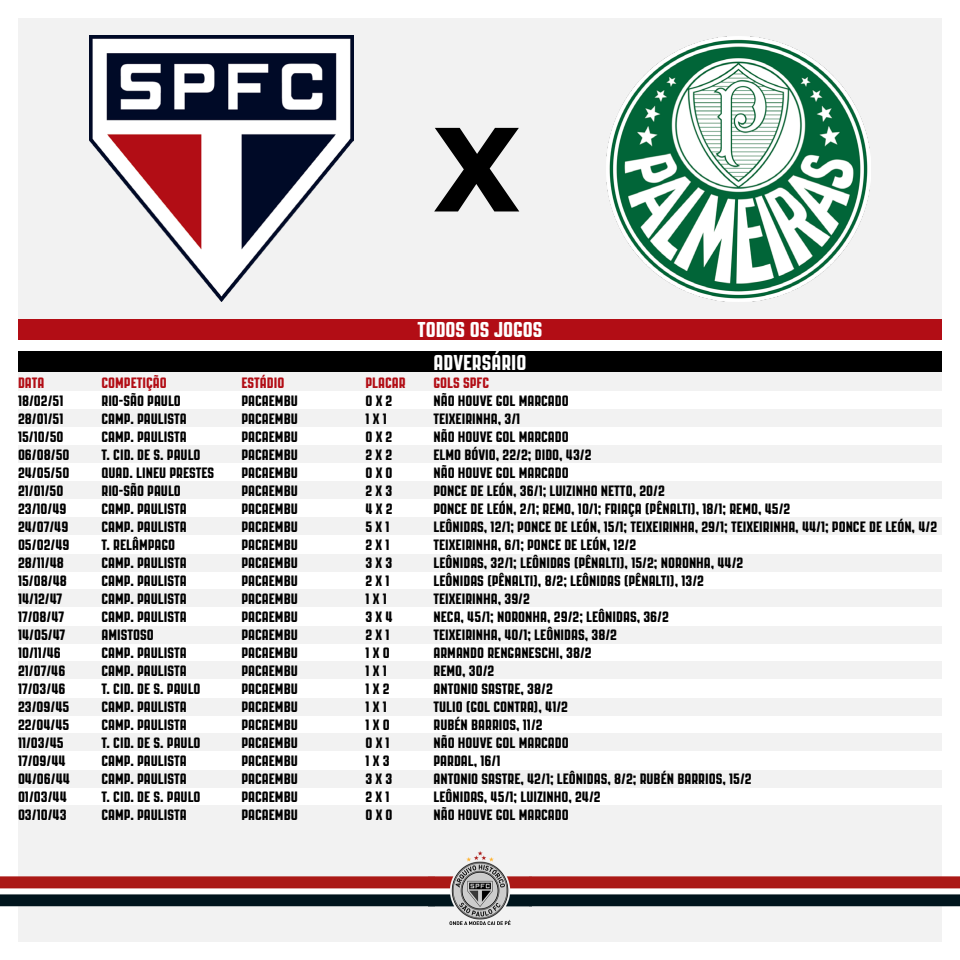
<style>
.page{position:relative;width:960px;height:960px;background:#fff}
.page>*{position:absolute;margin:0;border:0;box-sizing:border-box;transform-origin:0 0}
.t1{font:700 115px "Verdana";color:#000}
.t2{font:21.5px "PAG Revolucion";color:#fff}
.t3{font:15px "PAG Revolucion";color:#000}
.t4{font:15px "PAG Revolucion";color:#b20d15}
</style>
<div class="page">
<div style="left:18px;top:372px;width:924px;height:20px;background:#f2f2f2"></div>
<div style="left:18px;top:391px;width:924px;height:18px;background:#fff"></div>
<div style="left:18px;top:445px;width:924px;height:18px;background:#f2f2f2"></div>
<div style="left:18px;top:589px;width:924px;height:18px;background:#f2f2f2"></div>
<div style="left:18px;top:733px;width:924px;height:18px;background:#f2f2f2"></div>
<div style="left:18px;top:517px;width:924px;height:18px;background:#f2f2f2"></div>
<div style="left:18px;top:661px;width:924px;height:18px;background:#f2f2f2"></div>
<div style="left:18px;top:805px;width:924px;height:18px;background:#f2f2f2"></div>
<div style="left:18px;top:823px;width:924px;height:119px;background:#f2f2f2"></div>
<div style="left:18px;top:409px;width:924px;height:18px;background:#f2f2f2"></div>
<div style="left:18px;top:554px;width:924px;height:18px;background:#f2f2f2"></div>
<div style="left:18px;top:698px;width:924px;height:18px;background:#f2f2f2"></div>
<div style="left:18px;top:481px;width:924px;height:18px;background:#f2f2f2"></div>
<div style="left:18px;top:626px;width:924px;height:18px;background:#f2f2f2"></div>
<div style="left:18px;top:770px;width:924px;height:18px;background:#f2f2f2"></div>
<div style="left:18px;top:18px;width:924px;height:322px;background:#f2f2f2"></div>
<img style="left:89px;top:36px;width:264px;height:266px">
<img style="left:0;top:852px;width:960px;height:72px">
<div style="left:18px;top:351px;width:924px;height:21px;background:#000"></div>
<div style="left:18px;top:320px;width:924px;height:20px;background:#b20d15"></div>
<img style="left:607px;top:36px;width:264px;height:266px">
<h1 class="t1" style="left:433px;top:88px;width:89px">X</h1>
<h2 class="t2" style="left:418px;top:318px;width:126px">TODOS OS JOGOS</h2>
<h2 class="t2" style="left:434px;top:351px;width:94px">ADVERSÁRIO</h2>
<p class="t4" style="left:18px;top:374px;width:28px">DATA</p>
<p class="t4" style="left:102px;top:374px;width:67px">COMPETIÇÃO</p>
<p class="t4" style="left:242px;top:374px;width:44px">ESTÁDIO</p>
<p class="t4" style="left:366px;top:374px;width:42px">PLACAR</p>
<p class="t4" style="left:434px;top:374px;width:57px">GOLS SPFC</p>
<p class="t3" style="left:18px;top:392px;width:47px">18/02/51</p>
<p class="t3" style="left:102px;top:392px;width:81px">RIO-SÃO PAULO</p>
<p class="t3" style="left:242px;top:392px;width:58px">PACAEMBU</p>
<p class="t3" style="left:366px;top:392px;width:28px">0 X 2</p>
<p class="t3" style="left:434px;top:392px;width:137px">NÃO HOUVE GOL MARCADO</p>
<p class="t3" style="left:18px;top:410px;width:47px">28/01/51</p>
<p class="t3" style="left:102px;top:410px;width:87px">CAMP. PAULISTA</p>
<p class="t3" style="left:242px;top:410px;width:58px">PACAEMBU</p>
<p class="t3" style="left:366px;top:410px;width:23px">1 X 1</p>
<p class="t3" style="left:434px;top:410px;width:88px">TEIXEIRINHA, 3/1</p>
<p class="t3" style="left:18px;top:428px;width:47px">15/10/50</p>
<p class="t3" style="left:102px;top:428px;width:87px">CAMP. PAULISTA</p>
<p class="t3" style="left:242px;top:428px;width:58px">PACAEMBU</p>
<p class="t3" style="left:366px;top:428px;width:28px">0 X 2</p>
<p class="t3" style="left:434px;top:428px;width:137px">NÃO HOUVE GOL MARCADO</p>
<p class="t3" style="left:18px;top:446px;width:53px">06/08/50</p>
<p class="t3" style="left:102px;top:446px;width:101px">T. CID. DE S. PAULO</p>
<p class="t3" style="left:242px;top:446px;width:58px">PACAEMBU</p>
<p class="t3" style="left:366px;top:446px;width:28px">2 X 2</p>
<p class="t3" style="left:434px;top:446px;width:160px">ELMO BÓVIO, 22/2; DIDO, 43/2</p>
<p class="t3" style="left:18px;top:464px;width:53px">24/05/50</p>
<p class="t3" style="left:102px;top:464px;width:114px">QUAD. LINEU PRESTES</p>
<p class="t3" style="left:242px;top:464px;width:58px">PACAEMBU</p>
<p class="t3" style="left:366px;top:464px;width:29px">0 X 0</p>
<p class="t3" style="left:434px;top:464px;width:137px">NÃO HOUVE GOL MARCADO</p>
<p class="t3" style="left:18px;top:482px;width:47px">21/01/50</p>
<p class="t3" style="left:102px;top:482px;width:81px">RIO-SÃO PAULO</p>
<p class="t3" style="left:242px;top:482px;width:58px">PACAEMBU</p>
<p class="t3" style="left:366px;top:482px;width:28px">2 X 3</p>
<p class="t3" style="left:434px;top:482px;width:233px">PONCE DE LEÓN, 36/1; LUIZINHO NETTO, 20/2</p>
<p class="t3" style="left:18px;top:500px;width:50px">23/10/49</p>
<p class="t3" style="left:102px;top:500px;width:87px">CAMP. PAULISTA</p>
<p class="t3" style="left:242px;top:500px;width:58px">PACAEMBU</p>
<p class="t3" style="left:366px;top:500px;width:29px">4 X 2</p>
<p class="t3" style="left:434px;top:500px;width:358px">PONCE DE LEÓN, 2/1; REMO, 10/1; FRIAÇA (PÊNALTI), 18/1; REMO, 45/2</p>
<p class="t3" style="left:18px;top:518px;width:52px">24/07/49</p>
<p class="t3" style="left:102px;top:518px;width:87px">CAMP. PAULISTA</p>
<p class="t3" style="left:242px;top:518px;width:58px">PACAEMBU</p>
<p class="t3" style="left:366px;top:518px;width:26px">5 X 1</p>
<p class="t3" style="left:434px;top:518px;width:505px">LEÔNIDAS, 12/1; PONCE DE LEÓN, 15/1; TEIXEIRINHA, 29/1; TEIXEIRINHA, 44/1; PONCE DE LEÓN, 4/2</p>
<p class="t3" style="left:18px;top:536px;width:53px">05/02/49</p>
<p class="t3" style="left:102px;top:536px;width:75px">T. RELÂMPAGO</p>
<p class="t3" style="left:242px;top:536px;width:58px">PACAEMBU</p>
<p class="t3" style="left:366px;top:536px;width:26px">2 X 1</p>
<p class="t3" style="left:434px;top:536px;width:204px">TEIXEIRINHA, 6/1; PONCE DE LEÓN, 12/2</p>
<p class="t3" style="left:18px;top:554px;width:47px">28/11/48</p>
<p class="t3" style="left:102px;top:554px;width:87px">CAMP. PAULISTA</p>
<p class="t3" style="left:242px;top:554px;width:58px">PACAEMBU</p>
<p class="t3" style="left:366px;top:554px;width:28px">3 X 3</p>
<p class="t3" style="left:434px;top:554px;width:311px">LEÔNIDAS, 32/1; LEÔNIDAS (PÊNALTI), 15/2; NORONHA, 44/2</p>
<p class="t3" style="left:18px;top:572px;width:50px">15/08/48</p>
<p class="t3" style="left:102px;top:572px;width:87px">CAMP. PAULISTA</p>
<p class="t3" style="left:242px;top:572px;width:58px">PACAEMBU</p>
<p class="t3" style="left:366px;top:572px;width:26px">2 X 1</p>
<p class="t3" style="left:434px;top:572px;width:272px">LEÔNIDAS (PÊNALTI), 8/2; LEÔNIDAS (PÊNALTI), 13/2</p>
<p class="t3" style="left:18px;top:590px;width:46px">14/12/47</p>
<p class="t3" style="left:102px;top:590px;width:87px">CAMP. PAULISTA</p>
<p class="t3" style="left:242px;top:590px;width:58px">PACAEMBU</p>
<p class="t3" style="left:366px;top:590px;width:23px">1 X 1</p>
<p class="t3" style="left:434px;top:590px;width:98px">TEIXEIRINHA, 39/2</p>
<p class="t3" style="left:18px;top:608px;width:48px">17/08/47</p>
<p class="t3" style="left:102px;top:608px;width:87px">CAMP. PAULISTA</p>
<p class="t3" style="left:242px;top:608px;width:58px">PACAEMBU</p>
<p class="t3" style="left:366px;top:608px;width:29px">3 X 4</p>
<p class="t3" style="left:434px;top:608px;width:237px">NECA, 45/1; NORONHA, 29/2; LEÔNIDAS, 36/2</p>
<p class="t3" style="left:18px;top:626px;width:49px">14/05/47</p>
<p class="t3" style="left:102px;top:626px;width:54px">AMISTOSO</p>
<p class="t3" style="left:242px;top:626px;width:58px">PACAEMBU</p>
<p class="t3" style="left:366px;top:626px;width:26px">2 X 1</p>
<p class="t3" style="left:434px;top:626px;width:185px">TEIXEIRINHA, 40/1; LEÔNIDAS, 38/2</p>
<p class="t3" style="left:18px;top:644px;width:44px">10/11/46</p>
<p class="t3" style="left:102px;top:644px;width:87px">CAMP. PAULISTA</p>
<p class="t3" style="left:242px;top:644px;width:58px">PACAEMBU</p>
<p class="t3" style="left:366px;top:644px;width:26px">1 X 0</p>
<p class="t3" style="left:434px;top:644px;width:160px">ARMANDO RENGANESCHI, 38/2</p>
<p class="t3" style="left:18px;top:662px;width:49px">21/07/46</p>
<p class="t3" style="left:102px;top:662px;width:87px">CAMP. PAULISTA</p>
<p class="t3" style="left:242px;top:662px;width:58px">PACAEMBU</p>
<p class="t3" style="left:366px;top:662px;width:23px">1 X 1</p>
<p class="t3" style="left:434px;top:662px;width:62px">REMO, 30/2</p>
<p class="t3" style="left:18px;top:680px;width:49px">17/03/46</p>
<p class="t3" style="left:102px;top:680px;width:101px">T. CID. DE S. PAULO</p>
<p class="t3" style="left:242px;top:680px;width:58px">PACAEMBU</p>
<p class="t3" style="left:366px;top:680px;width:26px">1 X 2</p>
<p class="t3" style="left:434px;top:680px;width:121px">ANTONIO SASTRE, 38/2</p>
<p class="t3" style="left:18px;top:698px;width:53px">23/09/45</p>
<p class="t3" style="left:102px;top:698px;width:87px">CAMP. PAULISTA</p>
<p class="t3" style="left:242px;top:698px;width:58px">PACAEMBU</p>
<p class="t3" style="left:366px;top:698px;width:23px">1 X 1</p>
<p class="t3" style="left:434px;top:698px;width:136px">TULIO (GOL CONTRA), 41/2</p>
<p class="t3" style="left:18px;top:716px;width:53px">22/04/45</p>
<p class="t3" style="left:102px;top:716px;width:87px">CAMP. PAULISTA</p>
<p class="t3" style="left:242px;top:716px;width:58px">PACAEMBU</p>
<p class="t3" style="left:366px;top:716px;width:26px">1 X 0</p>
<p class="t3" style="left:434px;top:716px;width:111px">RUBÉN BARRIOS, 11/2</p>
<p class="t3" style="left:18px;top:734px;width:47px">11/03/45</p>
<p class="t3" style="left:102px;top:734px;width:101px">T. CID. DE S. PAULO</p>
<p class="t3" style="left:242px;top:734px;width:58px">PACAEMBU</p>
<p class="t3" style="left:366px;top:734px;width:26px">0 X 1</p>
<p class="t3" style="left:434px;top:734px;width:137px">NÃO HOUVE GOL MARCADO</p>
<p class="t3" style="left:18px;top:752px;width:49px">17/09/44</p>
<p class="t3" style="left:102px;top:752px;width:87px">CAMP. PAULISTA</p>
<p class="t3" style="left:242px;top:752px;width:58px">PACAEMBU</p>
<p class="t3" style="left:366px;top:752px;width:26px">1 X 3</p>
<p class="t3" style="left:434px;top:752px;width:68px">PARDAL, 16/1</p>
<p class="t3" style="left:18px;top:770px;width:53px">04/06/44</p>
<p class="t3" style="left:102px;top:770px;width:87px">CAMP. PAULISTA</p>
<p class="t3" style="left:242px;top:770px;width:58px">PACAEMBU</p>
<p class="t3" style="left:366px;top:770px;width:28px">3 X 3</p>
<p class="t3" style="left:434px;top:770px;width:320px">ANTONIO SASTRE, 42/1; LEÔNIDAS, 8/2; RUBÉN BARRIOS, 15/2</p>
<p class="t3" style="left:18px;top:788px;width:50px">01/03/44</p>
<p class="t3" style="left:102px;top:788px;width:101px">T. CID. DE S. PAULO</p>
<p class="t3" style="left:242px;top:788px;width:58px">PACAEMBU</p>
<p class="t3" style="left:366px;top:788px;width:26px">2 X 1</p>
<p class="t3" style="left:434px;top:788px;width:169px">LEÔNIDAS, 45/1; LUIZINHO, 24/2</p>
<p class="t3" style="left:18px;top:806px;width:50px">03/10/43</p>
<p class="t3" style="left:102px;top:806px;width:87px">CAMP. PAULISTA</p>
<p class="t3" style="left:242px;top:806px;width:58px">PACAEMBU</p>
<p class="t3" style="left:366px;top:806px;width:29px">0 X 0</p>
<p class="t3" style="left:434px;top:806px;width:137px">NÃO HOUVE GOL MARCADO</p>
</div>
